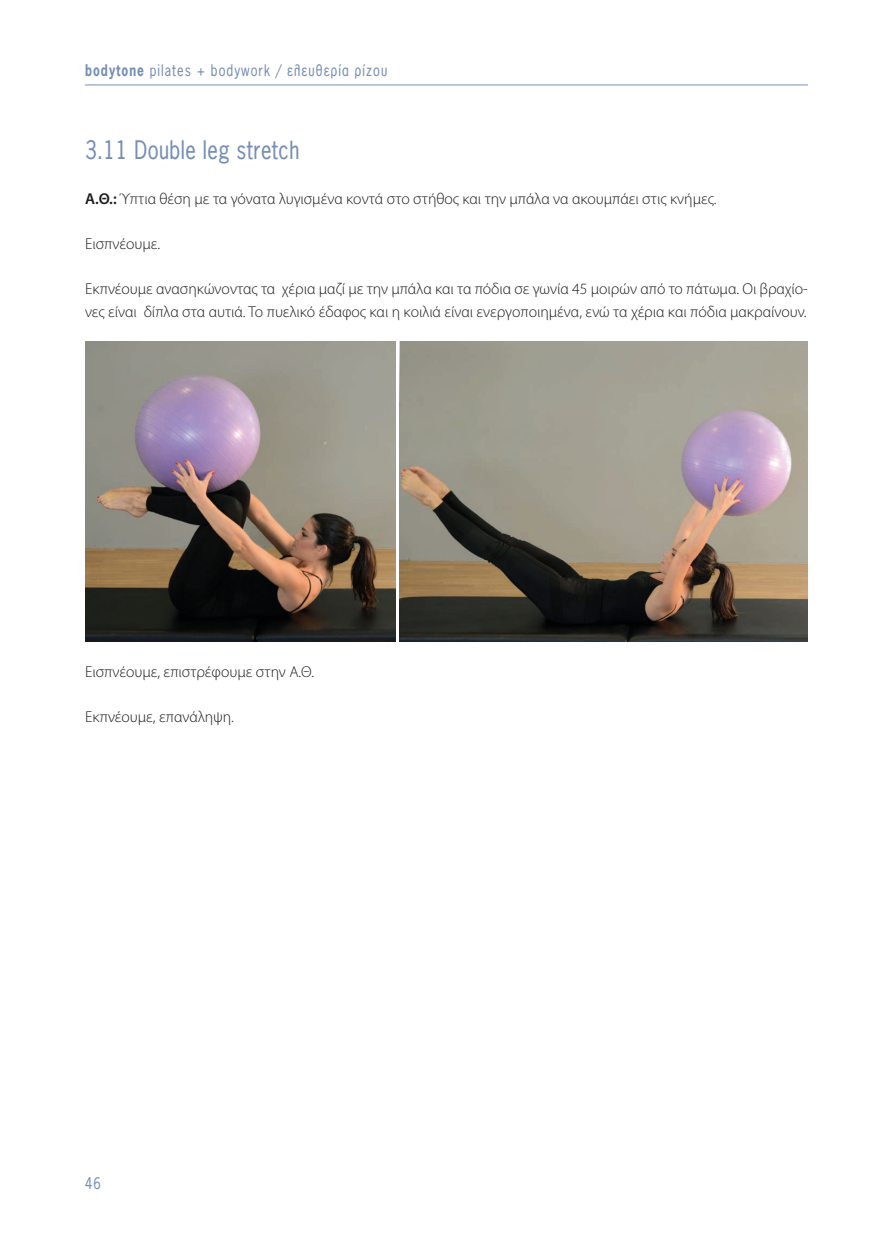
<style>
.page{position:relative;width:893px;height:1234px;background:#fff}
.page>*{position:absolute;margin:0;border:0;box-sizing:border-box;transform-origin:0 0}
.t1{font:24px "PF News Gothic Condensed";letter-spacing:.02em;color:#768eb5}
.t2{font:300 15.75px/22.5px "Myriad Pro";color:#1d1d1b}
.t3{font:15px "PF News Gothic Condensed";letter-spacing:.07em;color:#768eb5}
.s1{font-weight:700}
.s2{font-weight:600}
</style>
<div class="page">
<hr style="left:85px;top:84px;width:723px;height:1px;background:#768eb5">
<img style="left:85px;top:341px;width:310px;height:300px">
<img style="left:400px;top:341px;width:408px;height:300px">
<p class="t3" style="left:85px;top:61px;width:304px"><span class="s1">bodytone</span> pilates + bodywork / ελευθερία ρίζου</p>
<h1 class="t1" style="left:85px;top:135px;width:216px">3.11 Double leg stretch</h1>
<p class="t2" style="left:85px;top:188px;width:633px"><span class="s2">Α.Θ.:</span> Ύπτια θέση με τα γόνατα λυγισμένα κοντά στο στήθος και την μπάλα να ακουμπάει στις κνήμες.</p>
<p class="t2" style="left:85px;top:233px;width:77px">Εισπνέουμε.</p>
<p class="t2" style="left:85px;top:278px;width:724px">Εκπνέουμε ανασηκώνοντας τα χέρια μαζί με την μπάλα και τα πόδια σε γωνία 45 μοιρών από το πάτωμα. Οι βραχίο&shy;νες είναι δίπλα στα αυτιά. Το πυελικό έδαφος και η κοιλιά είναι ενεργοποιημένα, ενώ τα χέρια και πόδια μακραίνουν.</p>
<p class="t2" style="left:85px;top:660px;width:231px">Εισπνέουμε, επιστρέφουμε στην Α.Θ.</p>
<p class="t2" style="left:85px;top:705px;width:150px">Εκπνέουμε, επανάληψη.</p>
<p class="t3" style="left:85px;top:1172px;width:17px">46</p>
</div>
